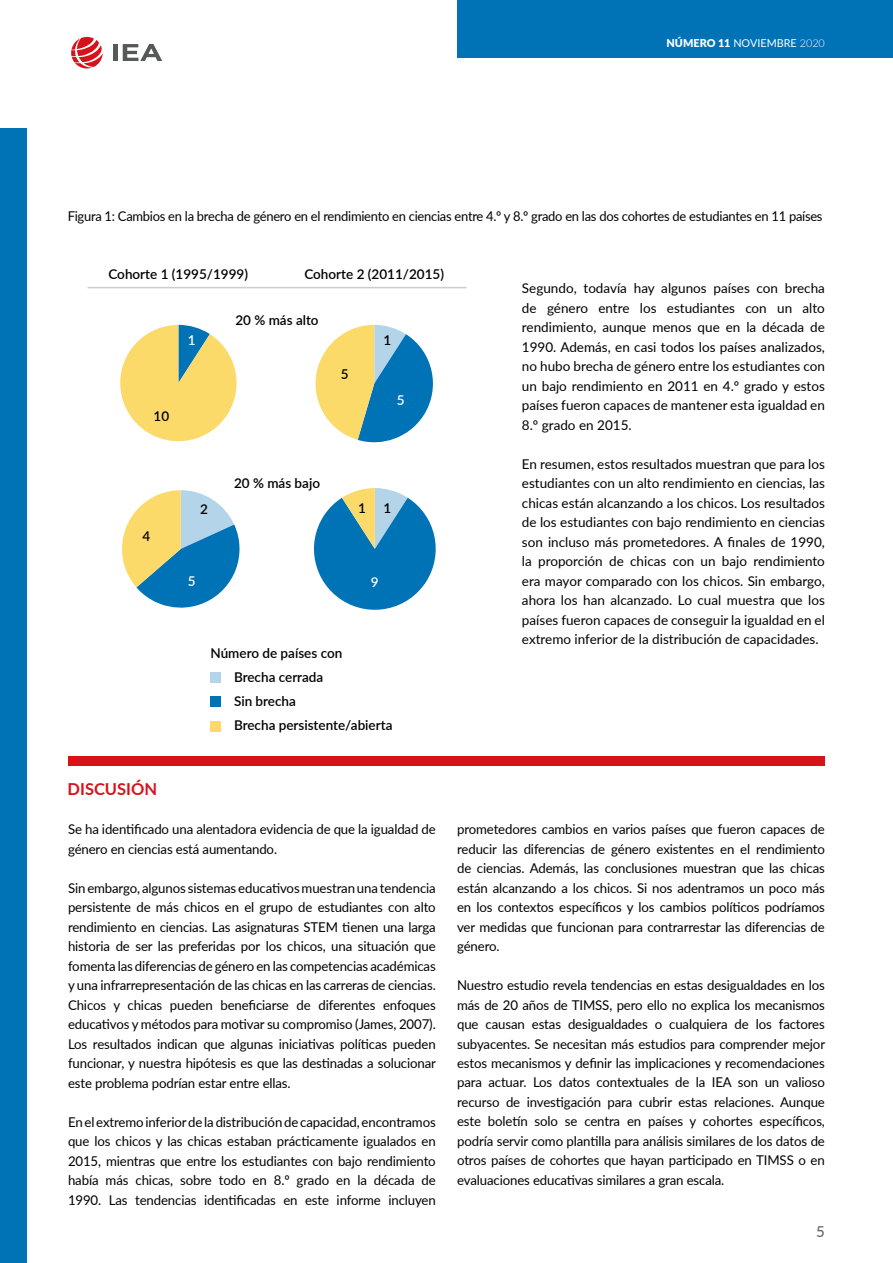
<style>
.page{position:relative;width:893px;height:1263px;background:#fff}
.page>*{position:absolute;margin:0;border:0;box-sizing:border-box;transform-origin:0 0}
.t1{font:700 16.5px "Lato";color:#d8121b}
.t2{font:15px "Lato";color:#595c5a}
.t3{font:13.5px/19.5px "Lato";letter-spacing:-.01em;color:#000;text-align:justify}
.t4{font:600 13.5px/24px "Lato";color:#000}
.t5{font:13.5px "Lato";letter-spacing:-.01em;color:#000;scale:.96 1}
.t6{font:600 13.5px "Lato";color:#fff}
.t7{font:10.8px "Lato";color:#fff}
.s1{font-weight:900}
.s2{font-weight:300}
</style>
<div class="page">
<div style="left:457px;top:0;width:436px;height:58px;background:#0072b6"></div>
<div style="left:0;top:128px;width:27px;height:1135px;background:#0072b6"></div>
<svg style="left:71px;top:37px;width:32px;height:32px"></svg>
<div style="left:113px;top:44px;width:5px;height:17px;background:#565957"></div>
<svg style="left:123px;top:44px;width:39px;height:17px"></svg>
<svg style="left:122px;top:490px;width:118px;height:118px"></svg>
<svg style="left:314px;top:488px;width:122px;height:122px"></svg>
<svg style="left:315px;top:325px;width:118px;height:118px"></svg>
<svg style="left:120px;top:325px;width:117px;height:117px"></svg>
<div style="left:210px;top:672px;width:11px;height:11px;background:#b3d4e9"></div>
<div style="left:210px;top:696px;width:11px;height:11px;background:#0072b6"></div>
<div style="left:210px;top:721px;width:11px;height:11px;background:#fcda6a"></div>
<div style="left:68px;top:756px;width:757px;height:9px;background:#d8121b"></div>
<hr style="left:88px;top:287px;width:379px;height:1px;background:#cccdce">
<p class="t7" style="left:666px;top:35px;width:160px"><span class="s1">NÚMERO 11</span> NOVIEMBRE <span class="s2">2020</span></p>
<p class="t5" style="left:68px;top:207px;width:788px">Figura 1: Cambios en la brecha de género en el rendimiento en ciencias entre 4.º y 8.º grado en las dos cohortes de estudiantes en 11 países</p>
<p class="t4" style="left:108px;top:262px;width:141px">Cohorte 1 (1995/1999)</p>
<p class="t4" style="left:304px;top:262px;width:141px">Cohorte 2 (2011/2015)</p>
<p class="t6" style="left:188px;top:330px;width:9px">1</p>
<p class="t4" style="left:154px;top:404px;width:17px">10</p>
<p class="t4" style="left:143px;top:524px;width:9px">4</p>
<p class="t4" style="left:200px;top:497px;width:9px">2</p>
<p class="t6" style="left:188px;top:571px;width:9px">5</p>
<p class="t4" style="left:235px;top:308px;width:85px">20 % más alto</p>
<p class="t4" style="left:341px;top:361px;width:9px">5</p>
<p class="t4" style="left:384px;top:328px;width:9px">1</p>
<p class="t6" style="left:397px;top:390px;width:9px">5</p>
<p class="t4" style="left:234px;top:471px;width:87px">20 % más bajo</p>
<p class="t4" style="left:358px;top:495px;width:9px">1</p>
<p class="t4" style="left:384px;top:495px;width:9px">1</p>
<p class="t6" style="left:371px;top:572px;width:9px">9</p>
<p class="t4" style="left:234px;top:641px;width:160px;text-indent:-24px">Número de países con<br>Brecha cerrada<br>Sin brecha<br>Brecha persistente/abierta</p>
<p class="t3" style="left:522px;top:278px;width:304px">Segundo, todavía hay algunos países con brecha de género entre los estudiantes con un alto rendimiento, aunque menos que en la década de 1990. Además, en casi todos los países analizados, no hubo brecha de género entre los estudiantes con un bajo rendimiento en 2011 en 4.º grado y estos países fueron capaces de mantener esta igualdad en 8.º grado en 2015.</p>
<p class="t3" style="left:522px;top:454px;width:304px">En resumen, estos resultados muestran que para los estudiantes con un alto rendimiento en ciencias, las chicas están alcanzando a los chicos. Los resultados de los estudiantes con bajo rendimiento en ciencias son incluso más prometedores. A finales de 1990, la proporción de chicas con un bajo rendimiento era mayor comparado con los chicos. Sin embargo, ahora los han alcanzado. Lo cual muestra que los países fueron capaces de conseguir la igualdad en el extremo inferior de la distribución de capacidades.</p>
<p class="t1" style="left:68px;top:777px;width:91px">DISCUSIÓN</p>
<p class="t3" style="left:68px;top:819px;width:369px">Se ha identificado una alentadora evidencia de que la igualdad de género en ciencias está aumentando.</p>
<p class="t3" style="left:68px;top:877px;width:370px">Sin embargo, algunos sistemas educativos muestran una tendencia persistente de más chicos en el grupo de estudiantes con alto rendimiento en ciencias. Las asignaturas STEM tienen una larga historia de ser las preferidas por los chicos, una situación que fomenta las diferencias de género en las competencias académicas y una infrarrepresentación de las chicas en las carreras de ciencias.<br>Chicos y chicas pueden beneficiarse de diferentes enfoques educativos y métodos para motivar su compromiso (James, 2007).<br>Los resultados indican que algunas iniciativas políticas pueden funcionar, y nuestra hipótesis es que las destinadas a solucionar este problema podrían estar entre ellas.</p>
<p class="t3" style="left:68px;top:1111px;width:369px">En el extremo inferior de la distribución de capacidad, encontramos que los chicos y las chicas estaban prácticamente igualados en 2015, mientras que entre los estudiantes con bajo rendimiento había más chicas, sobre todo en 8.º grado en la década de 1990. Las tendencias identificadas en este informe incluyen</p>
<p class="t3" style="left:457px;top:819px;width:369px">prometedores cambios en varios países que fueron capaces de reducir las diferencias de género existentes en el rendimiento de ciencias. Además, las conclusiones muestran que las chicas están alcanzando a los chicos. Si nos adentramos un poco más en los contextos específicos y los cambios políticos podríamos ver medidas que funcionan para contrarrestar las diferencias de género.</p>
<p class="t3" style="left:457px;top:975px;width:370px">Nuestro estudio revela tendencias en estas desigualdades en los más de 20 años de TIMSS, pero ello no explica los mecanismos que causan estas desigualdades o cualquiera de los factores subyacentes. Se necesitan más estudios para comprender mejor estos mecanismos y definir las implicaciones y recomendaciones para actuar. Los datos contextuales de la IEA son un valioso recurso de investigación para cubrir estas relaciones. Aunque este boletín solo se centra en países y cohortes específicos, podría servir como plantilla para análisis similares de los datos de otros países de cohortes que hayan participado en TIMSS o en evaluaciones educativas similares a gran escala.</p>
<p class="t2" style="left:816px;top:1221px;width:10px">5</p>
</div>
